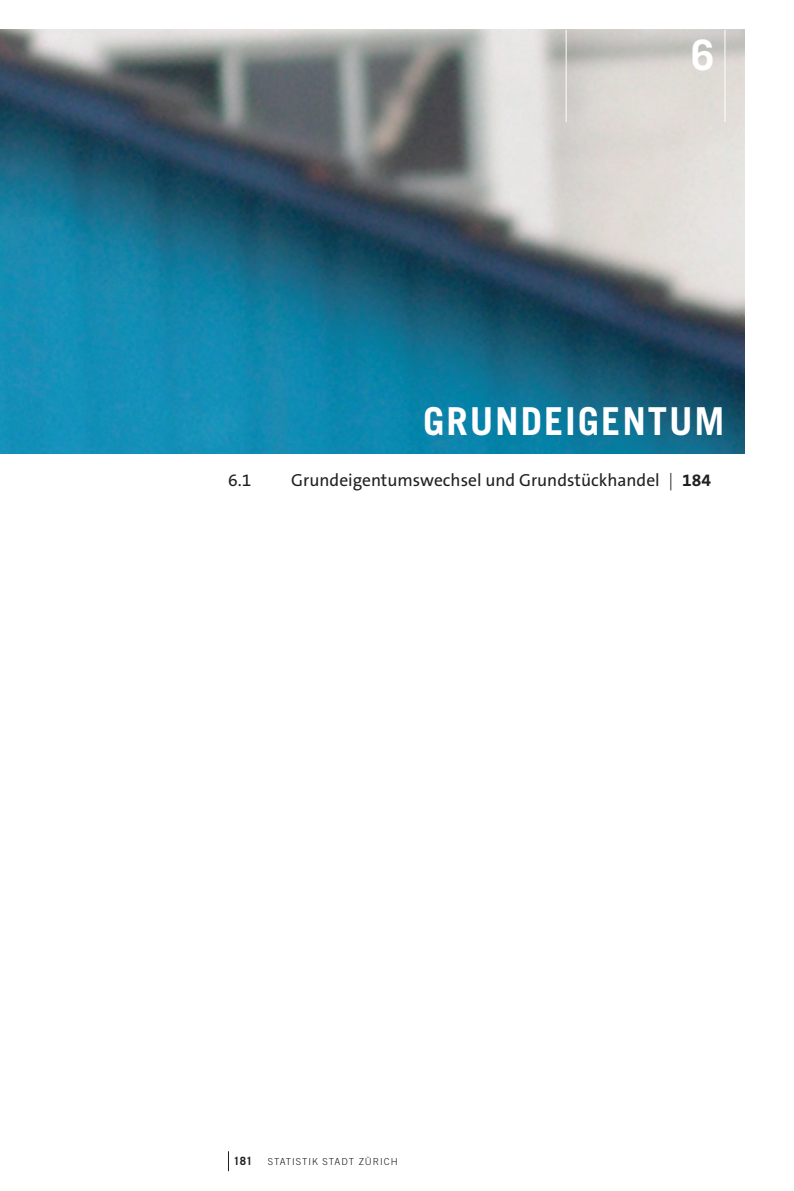
<style>
.page{position:relative;width:794px;height:1191px;background:#fff}
.page>*{position:absolute;margin:0;border:0;box-sizing:border-box;transform-origin:0 0}
.t1{font:700 42px "Trade Gothic LT Std";color:#fff}
.t2{font:700 38.5px "Trade Gothic LT Std";letter-spacing:.05em;color:#fff}
.t3{font:17.5px "The Sans OT5 Plain";color:#231f20}
.t4{font:700 11.38px "Trade Gothic LT Std";color:#231f20}
.t5{font:300 9.62px "Trade Gothic LT Std";letter-spacing:.1em;color:#231f20}
.s1{font-family:"The Sans OT3";font-weight:300}
.s2{font-family:"The Sans OT7";font-weight:700}
</style>
<div class="page">
<img style="left:0;top:30px;width:744px;height:423px">
<hr style="left:566px;top:30px;width:1px;height:92px;background:#fff">
<hr style="left:724px;top:30px;width:1px;height:92px;background:#fff">
<svg style="left:228px;top:1151px;width:1px;height:20px"></svg>
<h1 class="t1" style="left:691px;top:29px;width:25px">6</h1>
<h2 class="t2" style="left:423px;top:397px;width:303px">GRUNDEIGENTUM</h2>
<p class="t3" style="left:228px;top:469px;width:25px">6.1</p>
<p class="t3" style="left:291px;top:469px;width:421px">Grundeigentumswechsel und Grundstückhandel <span class="s1">|</span> <span class="s2">184</span></p>
<p class="t4" style="left:233px;top:1153px;width:20px">181</p>
<p class="t5" style="left:268px;top:1155px;width:131px">STATISTIK STADT ZÜRICH</p>
</div>
